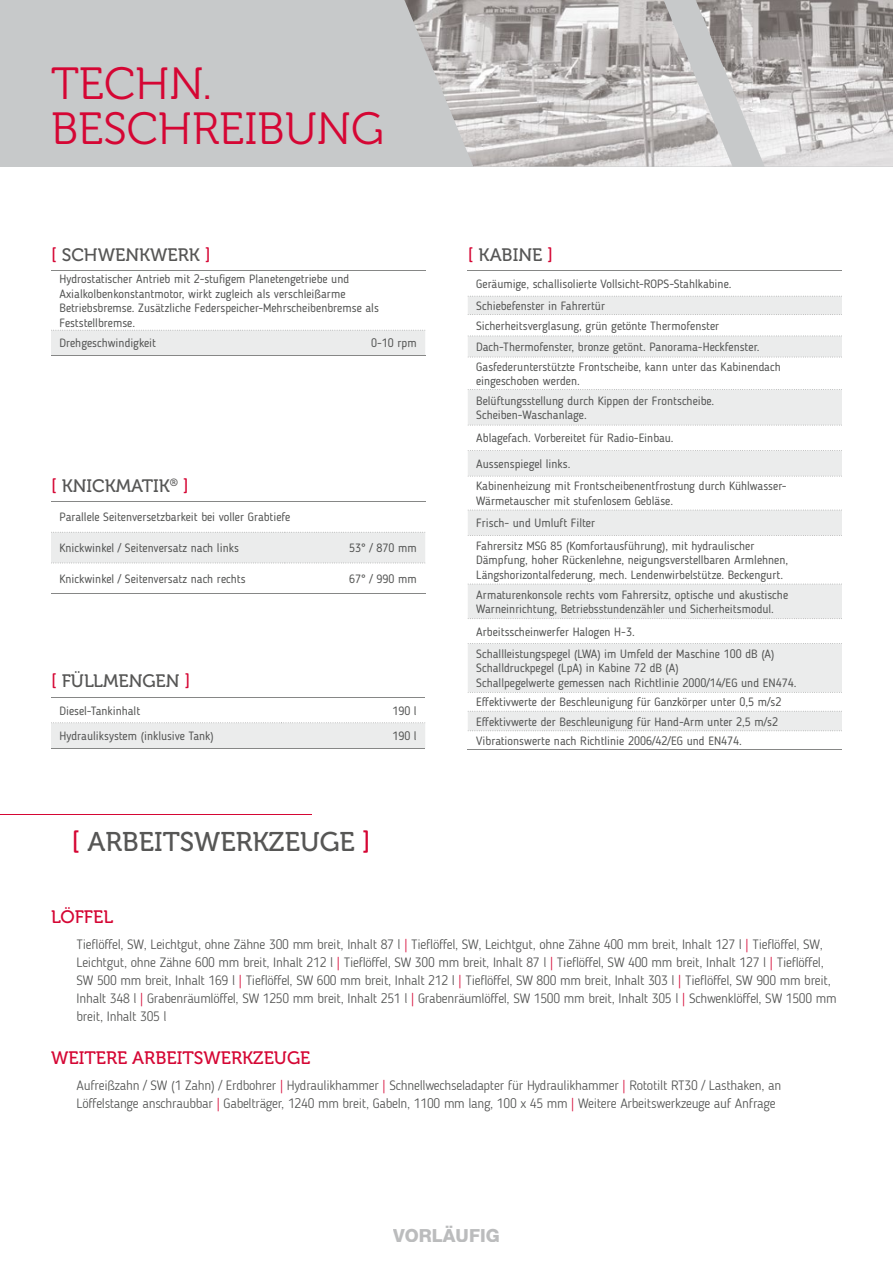
<style>
.page{position:relative;width:893px;height:1263px;background:#fff}
.page>*{position:absolute;margin:0;border:0;box-sizing:border-box;transform-origin:0 0}
.t1{font:45px/45px "Museo 300";color:#d50634}
.t2{font:27px "Museo 500";color:#565655}
.t3{font:18px "Museo 500";color:#565655}
.t4{font:18px "Museo 500";color:#d50634}
.t5{font:800 18px "Helvetica Neue LT Com";color:#bbbcbd}
.t6{font:300 13.5px/18px "Blogger Sans";letter-spacing:-.015em;color:#535453}
.t7{font:12px/14.4px "Blogger Sans";color:#535453}
.s1{color:#d50634}
</style>
<div class="page">
<div style="left:0;top:0;width:893px;height:167px;background:#c7c9ca"></div>
<img style="left:732px;top:0;width:161px;height:167px">
<img style="left:404px;top:0;width:328px;height:167px">
<hr style="left:0;top:814px;width:312px;height:1px;background:#d50634">
<hr style="left:51px;top:697px;width:230px;height:1px;background:#868786">
<hr style="left:281px;top:697px;width:144px;height:1px;background:#868786">
<div style="left:51px;top:722px;width:374px;height:26px;background:#ebecec"></div>
<hr style="left:51px;top:748px;width:230px;height:1px;background:#868786">
<hr style="left:281px;top:748px;width:144px;height:1px;background:#868786">
<hr style="left:51px;top:270px;width:187px;height:1px;background:#868786">
<hr style="left:238px;top:270px;width:187px;height:1px;background:#868786">
<div style="left:51px;top:330px;width:374px;height:25px;background:#ebecec"></div>
<hr style="left:51px;top:355px;width:187px;height:1px;background:#868786">
<hr style="left:238px;top:355px;width:187px;height:1px;background:#868786">
<hr style="left:51px;top:501px;width:234px;height:1px;background:#868786">
<hr style="left:285px;top:501px;width:140px;height:1px;background:#868786">
<div style="left:51px;top:532px;width:374px;height:32px;background:#ebecec"></div>
<hr style="left:51px;top:593px;width:234px;height:1px;background:#868786">
<hr style="left:285px;top:593px;width:140px;height:1px;background:#868786">
<svg style="left:468px;top:297px;width:374px;height:433px;fill:#ebecec"></svg>
<hr style="left:468px;top:270px;width:374px;height:1px;background:#868786">
<svg style="left:468px;top:296px;width:374px;height:1px"></svg>
<svg style="left:468px;top:314px;width:374px;height:1px"></svg>
<svg style="left:468px;top:336px;width:374px;height:1px"></svg>
<svg style="left:468px;top:357px;width:374px;height:1px"></svg>
<svg style="left:468px;top:389px;width:374px;height:1px"></svg>
<svg style="left:468px;top:425px;width:374px;height:1px"></svg>
<svg style="left:468px;top:450px;width:374px;height:1px"></svg>
<svg style="left:468px;top:476px;width:374px;height:1px"></svg>
<svg style="left:468px;top:510px;width:374px;height:1px"></svg>
<svg style="left:468px;top:535px;width:374px;height:1px"></svg>
<svg style="left:468px;top:584px;width:374px;height:1px"></svg>
<svg style="left:468px;top:618px;width:374px;height:1px"></svg>
<svg style="left:468px;top:643px;width:374px;height:1px"></svg>
<hr style="left:468px;top:749px;width:374px;height:1px;background:#868786">
<svg style="left:468px;top:692px;width:374px;height:1px"></svg>
<svg style="left:468px;top:711px;width:374px;height:1px"></svg>
<svg style="left:468px;top:730px;width:374px;height:1px"></svg>
<h1 class="t1" style="left:51px;top:62px;width:334px">TECHN.<br>BESCHREIBUNG</h1>
<h3 class="t3" style="left:51px;top:245px;width:161px"><span class="s1">[</span> SCHWENKWERK <span class="s1">]</span></h3>
<p class="t7" style="left:60px;top:272px;width:321px">Hydrostatischer Antrieb mit 2-stufigem Planetengetriebe und Axialkolbenkonstantmotor, wirkt zugleich als verschleißarme Betriebsbremse. Zusätzliche Federspeicher-Mehrscheibenbremse als Feststellbremse.</p>
<p class="t7" style="left:60px;top:336px;width:98px">Drehgeschwindigkeit</p>
<p class="t7" style="left:371px;top:336px;width:47px">0-10 rpm</p>
<h3 class="t3" style="left:51px;top:476px;width:139px"><span class="s1">[</span> KNICKMATIK<sup>®</sup> <span class="s1">]</span></h3>
<p class="t7" style="left:60px;top:510px;width:232px">Parallele Seitenversetzbarkeit bei voller Grabtiefe</p>
<p class="t7" style="left:60px;top:541px;width:181px">Knickwinkel / Seitenversatz nach links</p>
<p class="t7" style="left:349px;top:541px;width:69px">53° / 870 mm</p>
<p class="t7" style="left:60px;top:572px;width:188px">Knickwinkel / Seitenversatz nach rechts</p>
<p class="t7" style="left:349px;top:572px;width:69px">67° / 990 mm</p>
<h3 class="t3" style="left:51px;top:671px;width:141px"><span class="s1">[</span> FÜLLMENGEN <span class="s1">]</span></h3>
<p class="t7" style="left:60px;top:703px;width:82px">Diesel-Tankinhalt</p>
<p class="t7" style="left:392px;top:703px;width:26px">190 l</p>
<p class="t7" style="left:60px;top:729px;width:156px">Hydrauliksystem (inklusive Tank)</p>
<p class="t7" style="left:392px;top:729px;width:26px">190 l</p>
<h2 class="t2" style="left:71px;top:827px;width:301px"><span class="s1">[</span> ARBEITSWERKZEUGE <span class="s1">]</span></h2>
<h3 class="t3" style="left:468px;top:245px;width:87px"><span class="s1">[</span> KABINE <span class="s1">]</span></h3>
<p class="t7" style="left:476px;top:273px;width:257px;line-height:22px">Geräumige, schallisolierte Vollsicht-ROPS-Stahlkabine.<br>Schiebefenster in Fahrertür</p>
<p class="t7" style="left:476px;top:315px;width:285px;line-height:21.1px">Sicherheitsverglasung, grün getönte Thermofenster<br>Dach-Thermofenster, bronze getönt. Panorama-Heckfenster.</p>
<p class="t7" style="left:476px;top:359px;width:306px">Gasfederunterstützte Frontscheibe, kann unter das Kabinendach eingeschoben werden.</p>
<p class="t7" style="left:476px;top:393px;width:240px">Belüftungsstellung durch Kippen der Frontscheibe.<br>Scheiben-Waschanlage.</p>
<p class="t7" style="left:476px;top:425px;width:199px;line-height:25.5px">Ablagefach. Vorbereitet für Radio-Einbau.<br>Aussenspiegel links.</p>
<p class="t7" style="left:476px;top:479px;width:312px">Kabinenheizung mit Frontscheibenentfrostung durch Kühlwasser-<br>Wärmetauscher mit stufenlosem Gebläse.</p>
<p class="t7" style="left:476px;top:512px;width:280px;line-height:22.6px">Frisch- und Umluft Filter<br>Fahrersitz MSG 85 (Komfortausführung), mit hydraulischer</p>
<p class="t7" style="left:476px;top:553px;width:314px">Dämpfung, hoher Rückenlehne, neigungsverstellbaren Armlehnen,<br>Längshorizontalfederung, mech. Lendenwirbelstütze. Beckengurt.</p>
<p class="t7" style="left:476px;top:587px;width:313px">Armaturenkonsole rechts vom Fahrersitz, optische und akustische<br>Warneinrichtung, Betriebsstundenzähler und Sicherheitsmodul.</p>
<p class="t7" style="left:476px;top:620px;width:300px;line-height:22.4px">Arbeitsscheinwerfer Halogen H-3.<br>Schallleistungspegel (LWA) im Umfeld der Maschine 100 dB (A)</p>
<p class="t7" style="left:476px;top:661px;width:322px">Schalldruckpegel (LpA) in Kabine 72 dB (A)<br>Schallpegelwerte gemessen nach Richtlinie 2000/14/EG und EN474.</p>
<p class="t7" style="left:476px;top:692px;width:307px;line-height:19.4px">Effektivwerte der Beschleunigung für Ganzkörper unter 0,5 m/s2<br>Effektivwerte der Beschleunigung für Hand-Arm unter 2,5 m/s2<br>Vibrationswerte nach Richtlinie 2006/42/EG und EN474.</p>
<h3 class="t4" style="left:51px;top:906px;width:64px">LÖFFEL</h3>
<p class="t6" style="left:77px;top:935px;width:762px">Tieflöffel, SW, Leichtgut, ohne Zähne 300 mm breit, Inhalt 87 l <span class="s1">|</span> Tieflöffel, SW, Leichtgut, ohne Zähne 400 mm breit, Inhalt 127 l <span class="s1">|</span> Tieflöffel, SW, Leichtgut, ohne Zähne 600 mm breit, Inhalt 212 l <span class="s1">|</span> Tieflöffel, SW 300 mm breit, Inhalt 87 l <span class="s1">|</span> Tieflöffel, SW 400 mm breit, Inhalt 127 l <span class="s1">|</span> Tieflöffel, SW 500 mm breit, Inhalt 169 l <span class="s1">|</span> Tieflöffel, SW 600 mm breit, Inhalt 212 l <span class="s1">|</span> Tieflöffel, SW 800 mm breit, Inhalt 303 l <span class="s1">|</span> Tieflöffel, SW 900 mm breit, Inhalt 348 l <span class="s1">|</span> Grabenräumlöffel, SW 1250 mm breit, Inhalt 251 l <span class="s1">|</span> Grabenräumlöffel, SW 1500 mm breit, Inhalt 305 l <span class="s1">|</span> Schwenklöffel, SW 1500 mm breit, Inhalt 305 l</p>
<h3 class="t4" style="left:51px;top:1048px;width:261px">WEITERE ARBEITSWERKZEUGE</h3>
<p class="t6" style="left:77px;top:1077px;width:706px">Aufreißzahn / SW (1 Zahn) / Erdbohrer <span class="s1">|</span> Hydraulikhammer <span class="s1">|</span> Schnellwechseladapter für Hydraulikhammer <span class="s1">|</span> Rototilt RT30 / Lasthaken, an<br>Löffelstange anschraubbar <span class="s1">|</span> Gabelträger, 1240 mm breit, Gabeln, 1100 mm lang, 100 x 45 mm <span class="s1">|</span> Weitere Arbeitswerkzeuge auf Anfrage</p>
<h3 class="t5" style="left:393px;top:1224px;width:108px">VORLÄUFIG</h3>
</div>
